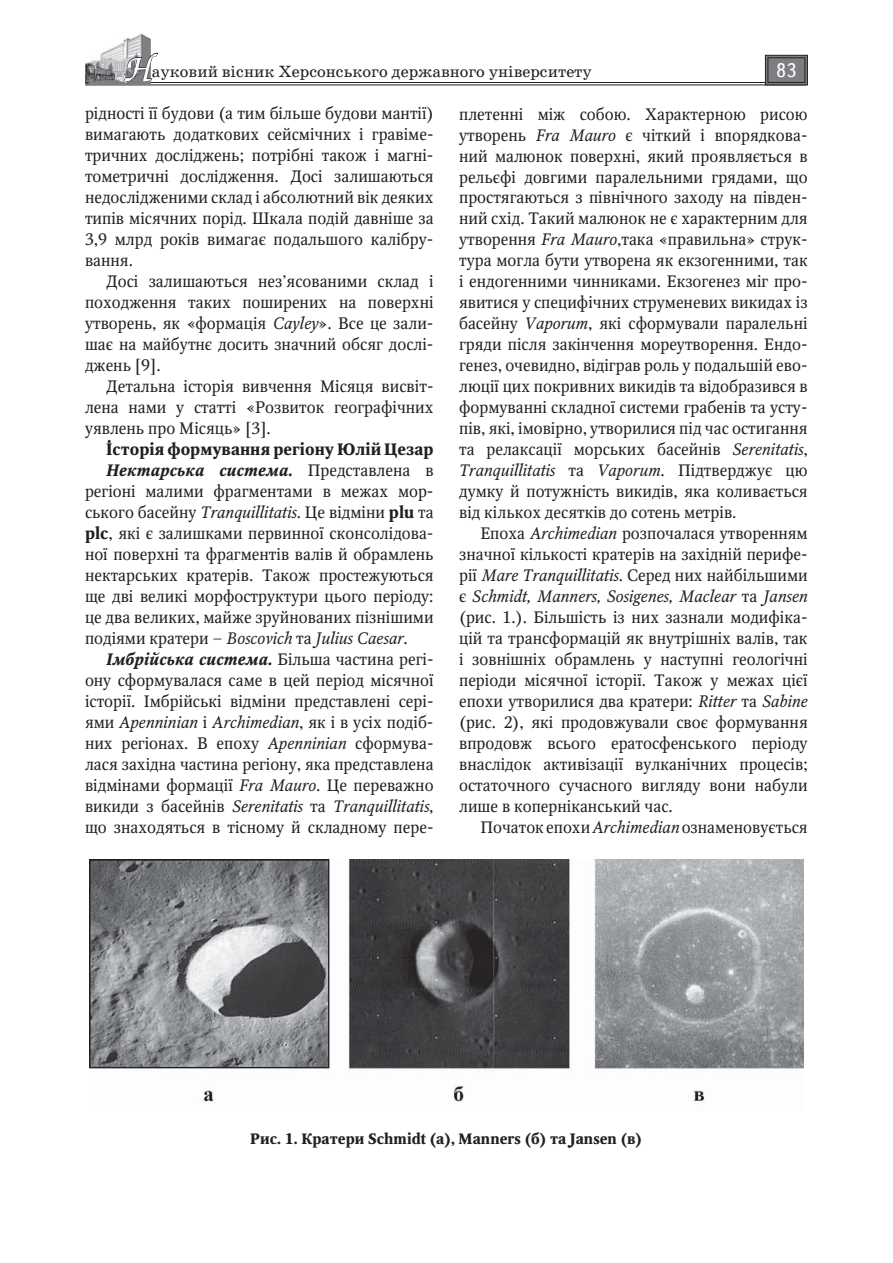
<style>
.page{position:relative;width:893px;height:1263px;background:#fff}
.page>*{position:absolute;margin:0;border:0;box-sizing:border-box;transform-origin:0 0}
.t1{font:19.5px "Ukrainian Text";color:#fff}
.t2{font:16.5px/21px "Octava";color:#231f20;text-align:justify}
.t3{font:italic 16.5px "Octava";color:#231f20}
.t4{font:italic 700 16.5px "Octava";color:#231f20}
.t5{font:16.5px "School Book C";color:#231f20}
.t6{font:700 16.5px "Octava";color:#231f20}
.t7{font:700 15px "Octava";color:#231f20}
.s1{font-family:"Zapf Chancer";font-size:30px;color:#fff}
.s2{font-style:italic}
.s3{font-weight:400;font-style:normal}
.s4{font-weight:700}
.s5{font-style:normal}
</style>
<div class="page">
<hr style="left:85px;top:82px;width:721px;height:1px;background:#231f20">
<hr style="left:85px;top:85px;width:721px;height:1px;background:#231f20">
<img style="left:85px;top:33px;width:66px;height:51px">
<img style="left:85px;top:82px;width:66px;height:1px">
<svg style="left:123px;top:53px;width:35px;height:29px"></svg>
<svg style="left:765px;top:55px;width:43px;height:30px"></svg>
<img style="left:90px;top:860px;width:713px;height:242px">
<p class="t5" style="left:124px;top:63px;width:470px"><span class="s1">Í</span>ауковий вісник Херсонського державного університету</p>
<p class="t1" style="left:776px;top:63px;width:22px">83</p>
<p class="t2" style="left:85px;top:104px;width:350px">рідності її будови (а тим більше будови мантії) вимагають додаткових сейсмічних і гравіме&shy;тричних досліджень; потрібні також і магні&shy;тометричні дослідження. Досі залишаються недослідженими склад і абсолютний вік деяких типів місячних порід. Шкала подій давніше за 3,9 млрд років вимагає подальшого калібру&shy;вання.</p>
<p class="t2" style="left:85px;top:272px;width:350px;text-indent:21px">Досі залишаються нез’ясованими склад і походження таких поширених на поверхні утворень, як «формація <span class="s2">Cayley</span>». Все це зали&shy;шає на майбутнє досить значний обсяг дослі&shy;джень [9].</p>
<p class="t2" style="left:85px;top:377px;width:350px;text-indent:21px">Детальна історія вивчення Місяця висвіт&shy;лена нами у статті «Розвиток географічних уявлень про Місяць» [3].</p>
<p class="t6" style="left:106px;top:442px;width:329px">Історія формування регіону Юлій Цезар</p>
<p class="t4" style="left:106px;top:460px;width:329px">Нектарська система. <span class="s3">Представлена в</span></p>
<p class="t2" style="left:85px;top:482px;width:350px">регіоні малими фрагментами в межах мор-</p>
<p class="t2" style="left:85px;top:503px;width:350px">ського басейну <span class="s2">Tranquillitatis</span>. Це відміни <span class="s4">plu</span> та</p>
<p class="t2" style="left:85px;top:524px;width:350px"><span class="s4">plc</span>, які є залишками первинної сконсолідова-</p>
<p class="t2" style="left:85px;top:545px;width:350px">ної поверхні та фрагментів валів й обрамлень</p>
<p class="t2" style="left:85px;top:566px;width:350px">нектарських кратерів. Також простежуються</p>
<p class="t2" style="left:85px;top:587px;width:350px">ще дві великі морфоструктури цього періоду:</p>
<p class="t2" style="left:85px;top:608px;width:350px">це два великих, майже зруйнованих пізнішими</p>
<p class="t3" style="left:85px;top:631px;width:324px"><span class="s5">подіями кратери –</span> Boscovich <span class="s5">та</span> Julius Caesar<span class="s5">.</span></p>
<p class="t4" style="left:106px;top:649px;width:329px">Імбрійська система. <span class="s3">Більша частина регі-</span></p>
<p class="t2" style="left:85px;top:671px;width:350px">ону сформувалася саме в цей період місячної</p>
<p class="t2" style="left:85px;top:692px;width:350px">історії. Імбрійські відміни представлені сері-</p>
<p class="t3" style="left:85px;top:715px;width:350px"><span class="s5">ями</span> Apenninian <span class="s5">і</span> Archimedian<span class="s5">, як і в усіх подіб-</span></p>
<p class="t2" style="left:85px;top:734px;width:350px">них регіонах. В епоху <span class="s2">Apenninian</span> сформува-</p>
<p class="t2" style="left:85px;top:755px;width:350px">лася західна частина регіону, яка представлена</p>
<p class="t2" style="left:85px;top:776px;width:350px">відмінами формації <span class="s2">Fra Mauro</span>. Це переважно</p>
<p class="t3" style="left:85px;top:799px;width:350px"><span class="s5">викиди з басейнів</span> Serenitatis <span class="s5">та</span> Tranquillitatis<span class="s5">,</span></p>
<p class="t2" style="left:85px;top:818px;width:350px">що знаходяться в тісному й складному пере-</p>
<p class="t2" style="left:459px;top:105px;width:350px">плетенні між собою. Характерною рисою утворень <span class="s2">Fra Mauro</span> є чіткий і впорядкова&shy;ний малюнок поверхні, який проявляється в рельєфі довгими паралельними грядами, що простягаються з північного заходу на півден&shy;ний схід. Такий малюнок не є характерним для утворення <span class="s2">Fra Mauro</span>,така «правильна» струк&shy;тура могла бути утворена як екзогенними, так і ендогенними чинниками. Екзогенез міг про&shy;явитися у специфічних струменевих викидах із басейну <span class="s2">Vaporum</span>, які сформували паралельні гряди після закінчення мореутворення. Ендо&shy;генез, очевидно, відіграв роль у подальшій ево&shy;люції цих покривних викидів та відобразився в формуванні складної системи грабенів та усту&shy;пів, які, імовірно, утворилися під час остигання та релаксації морських басейнів <span class="s2">Serenitatis</span>, <span class="s2">Tranquillitatis</span> та <span class="s2">Vaporum</span>. Підтверджує цю думку й потужність викидів, яка коливається від кількох десятків до сотень метрів.</p>
<p class="t2" style="left:459px;top:525px;width:350px;text-indent:21px">Епоха <span class="s2">Archimedian</span> розпочалася утворенням значної кількості кратерів на західній перифе&shy;рії <span class="s2">Mare Tranquillitatis</span>. Серед них найбільшими є <span class="s2">Schmidt, Manners, Sosigenes, Maclear</span> та <span class="s2">Jansen </span>(рис. 1.). Більшість із них зазнали модифіка&shy;цій та трансформацій як внутрішніх валів, так і зовнішніх обрамлень у наступні геологічні періоди місячної історії. Також у межах цієї епохи утворилися два кратери: <span class="s2">Ritter</span> та <span class="s2">Sabine </span>(рис. 2), які продовжували своє формування впродовж всього ератосфенського періоду внаслідок активізації вулканічних процесів; остаточного сучасного вигляду вони набули лише в коперніканський час.</p>
<p class="t2" style="left:480px;top:818px;width:329px">Початок епохи <span class="s2">Archimedian</span> ознаменовується</p>
<p class="t7" style="left:250px;top:1133px;width:394px">Рис. 1. Кратери Schmidt (а), Manners (б) та Jansen (в)</p>
</div>
